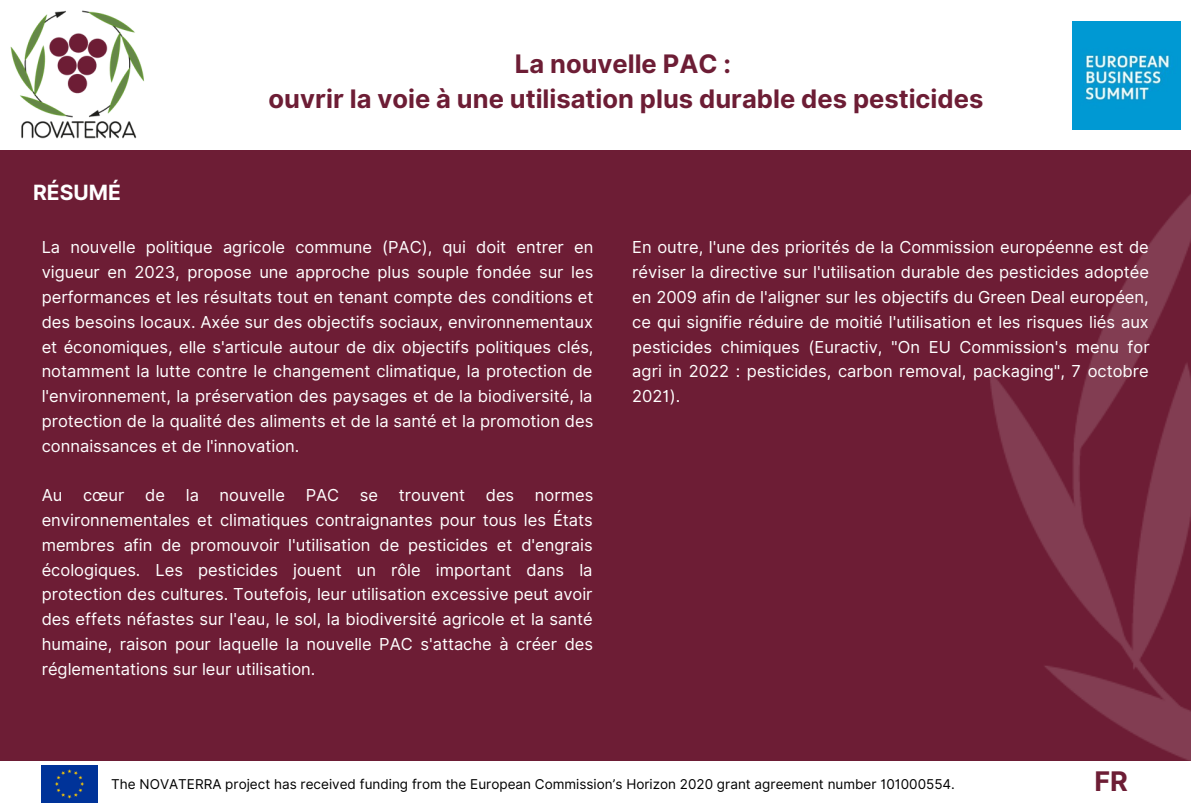
<style>
.page{position:relative;width:1191px;height:808px;background:#fff}
.page>*{position:absolute;margin:0;border:0;box-sizing:border-box;transform-origin:0 0}
.t1{font:700 27px "Inter";color:#6d1d35}
.t2{font:700 25.5px "Inter";color:#6d1d35}
.t3{font:700 21px "Inter";color:#fff}
.t4{font:16.5px/24.8px "Inter";color:#fff;text-align:justify}
.t5{font:13.5px "Inter";color:#000}
</style>
<div class="page">
<div style="left:0;top:0;width:1190px;height:808px;background:#6d1d35"></div>
<img style="left:989px;top:195px;width:201px;height:566px">
<div style="left:0;top:0;width:1190px;height:150px;background:#fff"></div>
<div style="left:0;top:761px;width:1190px;height:47px;background:#fff"></div>
<img style="left:42px;top:765px;width:56px;height:37px">
<img style="left:10px;top:10px;width:134px;height:129px">
<img style="left:1072px;top:22px;width:108px;height:108px">
<p class="t3" style="left:33px;top:180px;width:89px">RÉSUMÉ</p>
<p class="t2" style="left:515px;top:48px;width:218px">La nouvelle PAC :</p>
<p class="t2" style="left:268px;top:83px;width:716px">ouvrir la voie à une utilisation plus durable des pesticides</p>
<p class="t4" style="left:42px;top:235px;width:553px">La nouvelle politique agricole commune (PAC), qui doit entrer en vigueur en 2023, propose une approche plus souple fondée sur les performances et les résultats tout en tenant compte des conditions et des besoins locaux. Axée sur des objectifs sociaux, environnementaux et économiques, elle s'articule autour de dix objectifs politiques clés, notamment la lutte contre le changement climatique, la protection de l'environnement, la préservation des paysages et de la biodiversité, la protection de la qualité des aliments et de la santé et la promotion des connaissances et de l'innovation.</p>
<p class="t4" style="left:42px;top:483px;width:22px">Au</p>
<p class="t4" style="left:83px;top:483px;width:43px">cœur</p>
<p class="t4" style="left:145px;top:483px;width:21px">de</p>
<p class="t4" style="left:186px;top:483px;width:15px">la</p>
<p class="t4" style="left:220px;top:483px;width:67px">nouvelle</p>
<p class="t4" style="left:305px;top:483px;width:35px">PAC</p>
<p class="t4" style="left:360px;top:483px;width:20px">se</p>
<p class="t4" style="left:399px;top:483px;width:68px">trouvent</p>
<p class="t4" style="left:485px;top:483px;width:30px">des</p>
<p class="t4" style="left:42px;top:483px;width:553px;text-indent:493px">normes environnementales et climatiques contraignantes pour tous les États membres afin de promouvoir l'utilisation de pesticides et d'engrais écologiques. Les pesticides jouent un rôle important dans la protection des cultures. Toutefois, leur utilisation excessive peut avoir des effets néfastes sur l'eau, le sol, la biodiversité agricole et la santé humaine, raison pour laquelle la nouvelle PAC s'attache à créer des réglementations sur leur utilisation.</p>
<p class="t4" style="left:632px;top:235px;width:519px">En outre, l'une des priorités de la Commission européenne est de réviser la directive sur l'utilisation durable des pesticides adoptée en 2009 afin de l'aligner sur les objectifs du Green Deal européen, ce qui signifie réduire de moitié l'utilisation et les risques liés aux pesticides chimiques (Euractiv, "On EU Commission's menu for agri in 2022 : pesticides, carbon removal, packaging", 7 octobre 2021).</p>
<p class="t5" style="left:111px;top:775px;width:845px">The NOVATERRA project has received funding from the European Commission’s Horizon 2020 grant agreement number 101000554.</p>
<p class="t1" style="left:1094px;top:764px;width:35px">FR</p>
</div>
